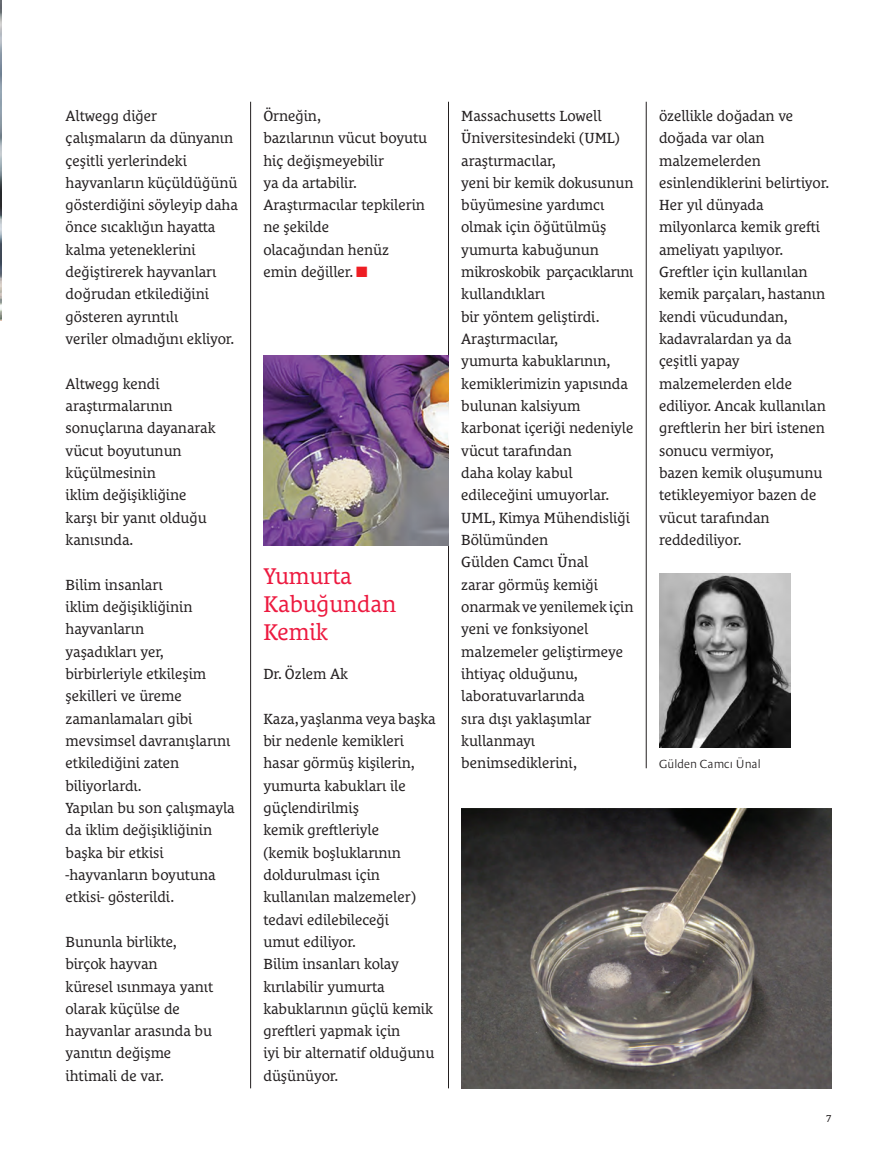
<style>
.page{position:relative;width:896px;height:1171px;background:#fff}
.page>*{position:absolute;margin:0;border:0;box-sizing:border-box;transform-origin:0 0}
.t1{font:23.25px/27.9px "Le Monde Courrier Pro";letter-spacing:-.005em;color:#ed1a40}
.t2{font:15px/22.4px "Le Monde Courrier Pro";letter-spacing:-.005em;color:#231f20}
.t3{font:300 12px "Le Monde Sans Pro";letter-spacing:-.005em;color:#231f20}
.t4{font:10.35px "Le Monde Courrier Pro";color:#231f20}
.s1{color:#ee1d23}
</style>
<div class="page">
<hr style="left:250px;top:102px;width:1px;height:986px;background:#231f20">
<hr style="left:448px;top:102px;width:1px;height:986px;background:#231f20">
<hr style="left:646px;top:102px;width:1px;height:666px;background:#231f20">
<img style="left:0;top:1px;width:2px;height:320px">
<img style="left:263px;top:355px;width:185px;height:190px">
<img style="left:659px;top:573px;width:132px;height:175px">
<img style="left:461px;top:808px;width:370px;height:280px">
<p class="t2" style="left:66px;top:103px;width:174px">Altwegg diğer çalışmaların da dünyanın çeşitli yerlerindeki hayvanların küçüldüğünü gösterdiğini söyleyip daha önce sıcaklığın hayatta kalma yeteneklerini değiştirerek hayvanları doğrudan etkilediğini gösteren ayrıntılı<br>veriler olmadığını ekliyor.</p>
<p class="t2" style="left:66px;top:371px;width:151px">Altwegg kendi araştırmalarının sonuçlarına dayanarak vücut boyutunun küçülmesinin<br>iklim değişikliğine karşı bir yanıt olduğu kanısında.</p>
<p class="t2" style="left:66px;top:571px;width:171px">Bilim insanları<br>iklim değişikliğinin hayvanların<br>yaşadıkları yer, birbirleriyle etkileşim şekilleri ve üreme zamanlamaları gibi mevsimsel davranışlarını etkilediğini zaten biliyorlardı.<br>Yapılan bu son çalışmayla da iklim değişikliğinin başka bir etkisi -hayvanların boyutuna etkisi- gösterildi.</p>
<p class="t2" style="left:66px;top:929px;width:149px">Bununla birlikte, birçok hayvan<br>küresel ısınmaya yanıt olarak küçülse de hayvanlar arasında bu yanıtın değişme ihtimali de var.</p>
<p class="t2" style="left:263px;top:103px;width:165px">Örneğin,<br>bazılarının vücut boyutu hiç değişmeyebilir<br>ya da artabilir.<br>Araştırmacılar tepkilerin ne şekilde<br>olacağından henüz<br>emin değiller. <span class="s1">■</span></p>
<h1 class="t1" style="left:263px;top:559px;width:134px">Yumurta<br>Kabuğundan<br>Kemik</h1>
<p class="t2" style="left:263px;top:661px;width:86px">Dr. Özlem Ak</p>
<p class="t2" style="left:263px;top:705px;width:174px">Kaza, yaşlanma veya başka bir nedenle kemikleri hasar görmüş kişilerin, yumurta kabukları ile güçlendirilmiş<br>kemik greftleriyle<br>(kemik boşluklarının doldurulması için kullanılan malzemeler) tedavi edilebileceği<br>umut ediliyor.<br>Bilim insanları kolay kırılabilir yumurta kabuklarının güçlü kemik greftleri yapmak için<br>iyi bir alternatif olduğunu düşünüyor.</p>
<p class="t2" style="left:461px;top:103px;width:174px">Massachusetts Lowell<br>Üniversitesindeki (UML) araştırmacılar,<br>yeni bir kemik dokusunun büyümesine yardımcı olmak için öğütülmüş yumurta kabuğunun mikroskobik parçacıklarını kullandıkları<br>bir yöntem geliştirdi.<br>Araştırmacılar,<br>yumurta kabuklarının, kemiklerimizin yapısında bulunan kalsiyum karbonat içeriği nedeniyle vücut tarafından<br>daha kolay kabul edileceğini umuyorlar.<br>UML, Kimya Mühendisliği<br>Bölümünden<br>Gülden Camcı Ünal<br>zarar görmüş kemiği onarmak ve yenilemek için yeni ve fonksiyonel malzemeler geliştirmeye ihtiyaç olduğunu, laboratuvarlarında<br>sıra dışı yaklaşımlar kullanmayı benimsediklerini,</p>
<p class="t2" style="left:659px;top:103px;width:172px">özellikle doğadan ve doğada var olan malzemelerden esinlendiklerini belirtiyor.<br>Her yıl dünyada milyonlarca kemik grefti ameliyatı yapılıyor.<br>Greftler için kullanılan kemik parçaları, hastanın kendi vücudundan, kadavralardan ya da çeşitli yapay malzemelerden elde ediliyor. Ancak kullanılan greftlerin her biri istenen sonucu vermiyor,<br>bazen kemik oluşumunu tetikleyemiyor bazen de vücut tarafından reddediliyor.</p>
<p class="t3" style="left:659px;top:755px;width:103px">Gülden Camcı Ünal</p>
<p class="t4" style="left:826px;top:1110px;width:7px">7</p>
</div>
